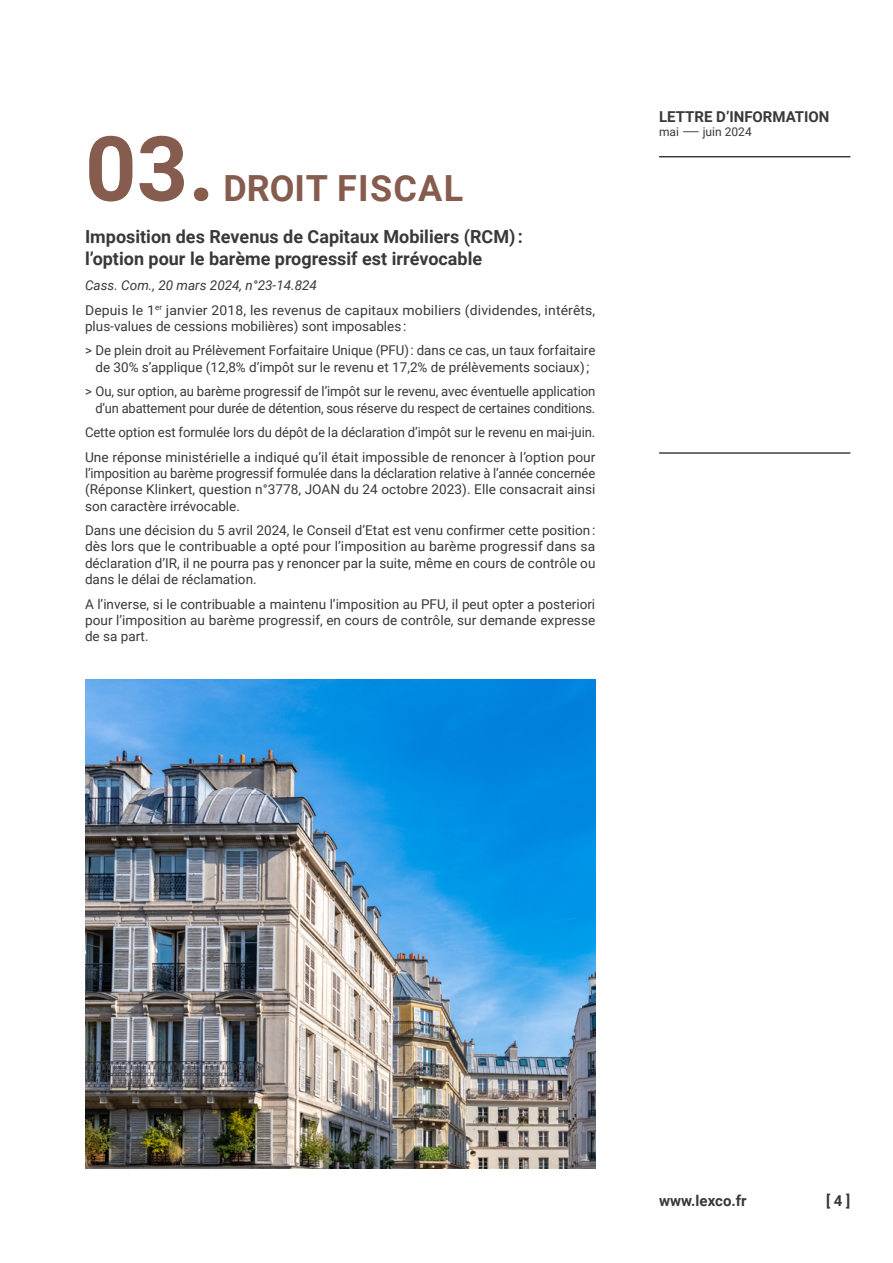
<style>
.page{position:relative;width:893px;height:1263px;background:#fff}
.page>*{position:absolute;margin:0;border:0;box-sizing:border-box;transform-origin:0 0}
.t1{font:700 90px "Roboto";color:#855c4d}
.t2{font:700 36px "Roboto";letter-spacing:.035em;color:#855c4d}
.t3{font:700 18px/21.6px "Roboto";color:#393939}
.t4{font:700 15px "Roboto";color:#393939}
.t5{font:13.5px/16.2px "Roboto";color:#393939;text-align:justify}
.t6{font:13.5px/24.8px "Roboto";color:#393939;text-align:justify;scale:.95 1}
.t7{font:13.5px/16.2px "Roboto";color:#393939;text-align:justify;scale:.96 1}
.t8{font:13.5px/24.8px "Roboto";color:#393939;scale:1.04 1}
.t9{font:12px "Roboto";color:#393939}
.s1{font-style:italic}
</style>
<div class="page">
<hr style="left:659px;top:156px;width:191px;height:1px;background:#000">
<hr style="left:659px;top:452px;width:191px;height:2px;background:#000">
<img style="left:85px;top:680px;width:510px;height:489px">
<h1 class="t1" style="left:85px;top:106px;width:131px">03.</h1>
<h2 class="t2" style="left:223px;top:163px;width:241px">DROIT FISCAL</h2>
<h3 class="t3" style="left:85px;top:226px;width:439px">Imposition des Revenus de Capitaux Mobiliers (RCM) : l’option pour le barème progressif est irrévocable</h3>
<p class="t8" style="left:85px;top:272px;width:492px"><span class="s1">Cass. Com., 20 mars 2024, n°23-14.824<br></span>Depuis le 1<sup>er</sup> janvier 2018, les revenus de capitaux mobiliers (dividendes, intérêts,</p>
<p class="t5" style="left:85px;top:313px;width:512px;line-height:24.8px">plus-values de cessions mobilières) sont imposables :<br>&gt; De plein droit au Prélèvement Forfaitaire Unique (PFU) : dans ce cas, un taux forfaitaire</p>
<p class="t5" style="left:85px;top:354px;width:512px;line-height:24.8px;text-align:center">de 30% s’applique (12,8% d’impôt sur le revenu et 17,2% de prélèvements sociaux) ;<br>&gt; Ou, sur option, au barème progressif de l’impôt sur le revenu, avec éventuelle application</p>
<p class="t6" style="left:85px;top:395px;width:539px;text-indent:10px">d’un abattement pour durée de détention, sous réserve du respect de certaines conditions.<br>Cette option est formulée lors du dépôt de la déclaration d’impôt sur le revenu en mai-juin.<br>Une réponse ministérielle a indiqué qu’il était impossible de renoncer à l’option pour</p>
<p class="t7" style="left:85px;top:465px;width:533px">l’imposition au barème progressif formulée dans la déclaration relative à l’année concernée (Réponse Klinkert, question n°3778, JOAN du 24 octobre 2023). Elle consacrait ainsi son caractère irrévocable.</p>
<p class="t5" style="left:85px;top:522px;width:512px">Dans une décision du 5 avril 2024, le Conseil d’Etat est venu confirmer cette position : dès lors que le contribuable a opté pour l’imposition au barème progressif dans sa déclaration d’IR, il ne pourra pas y renoncer par la suite, même en cours de contrôle ou dans le délai de réclamation.</p>
<p class="t5" style="left:85px;top:595px;width:512px">A l’inverse, si le contribuable a maintenu l’imposition au PFU, il peut opter a posteriori pour l’imposition au barème progressif, en cours de contrôle, sur demande expresse de sa part.</p>
<p class="t4" style="left:659px;top:106px;width:172px">LETTRE D’INFORMATION</p>
<p class="t9" style="left:659px;top:124px;width:94px">mai ⸺ juin 2024</p>
<p class="t4" style="left:659px;top:1190px;width:89px">www.lexco.fr</p>
<p class="t4" style="left:826px;top:1190px;width:26px">[ 4 ]</p>
</div>
